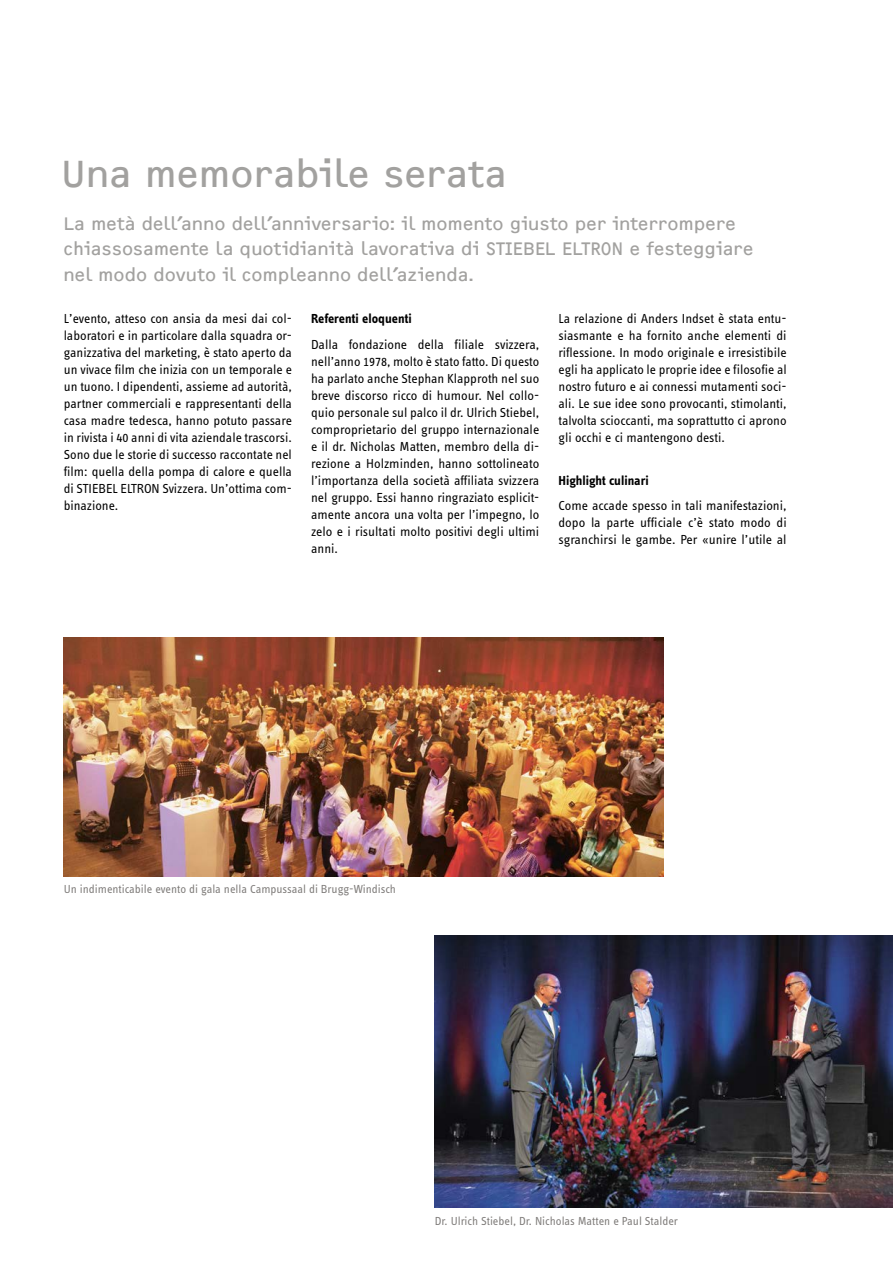
<style>
.page{position:relative;width:893px;height:1263px;background:#fff}
.page>*{position:absolute;margin:0;border:0;box-sizing:border-box;transform-origin:0 0}
.Titel{font:39px "F2 FOCR Bczyk Com";letter-spacing:-.005em;color:#a2a19f}
.Einleitung{font:18.75px/25.5px "F2 FOCR Bczyk Com";letter-spacing:-.005em;color:#a2a19f}
.Grundtext{font:13.5px/17px "STE Info Text";color:#000;text-align:justify}
.Untertitel{font:700 13.5px "STE Info Text";color:#000}
.Bildlegende{font:12px "STE Info Text";color:#7f7c7a}
</style>
<div class="page">
<img style="left:64px;top:638px;width:599px;height:238px">
<img style="left:435px;top:936px;width:458px;height:271px">
<p class="Titel" style="left:61px;top:152px;width:448px">Una memorabile serata</p>
<p class="Einleitung" style="left:64px;top:211px;width:691px">La metà dell’anno dell’anniversario: il momento giusto per interrompere chiassosamente la quotidianità lavorativa di STIEBEL ELTRON e festeggiare nel modo dovuto il compleanno dell’azienda.</p>
<p class="Grundtext" style="left:64px;top:310px;width:230px">L’evento, atteso con ansia da mesi dai col&shy;laboratori e in particolare dalla squadra or&shy;ganizzativa del marketing, è stato aperto da un vivace film che inizia con un temporale e un tuono. I dipendenti, assieme ad autorità, partner commerciali e rappresentanti della casa madre tedesca, hanno potuto passare in rivista i 40 anni di vita aziendale trascorsi.<br>Sono due le storie di successo raccontate nel film: quella della pompa di calore e quella di STIEBEL ELTRON Svizzera. Un’ottima com&shy;binazione.</p>
<p class="Untertitel" style="left:311px;top:311px;width:102px">Referenti eloquenti</p>
<p class="Grundtext" style="left:311px;top:336px;width:230px">Dalla fondazione della filiale svizzera, nell’anno 1978, molto è stato fatto. Di questo ha parlato anche Stephan Klapproth nel suo breve discorso ricco di humour. Nel collo&shy;quio personale sul palco il dr. Ulrich Stiebel, comproprietario del gruppo internazionale e il dr. Nicholas Matten, membro della di&shy;rezione a Holzminden, hanno sottolineato l’importanza della società affiliata svizzera nel gruppo. Essi hanno ringraziato esplicit&shy;amente ancora una volta per l’impegno, lo zelo e i risultati molto positivi degli ultimi anni.</p>
<p class="Grundtext" style="left:558px;top:310px;width:230px">La relazione di Anders Indset è stata entu&shy;siasmante e ha fornito anche elementi di riflessione. In modo originale e irresistibile egli ha applicato le proprie idee e filosofie al nostro futuro e ai connessi mutamenti soci&shy;ali. Le sue idee sono provocanti, stimolanti, talvolta scioccanti, ma soprattutto ci aprono gli occhi e ci mantengono desti.</p>
<p class="Untertitel" style="left:558px;top:472px;width:92px">Highlight culinari</p>
<p class="Grundtext" style="left:558px;top:497px;width:230px">Come accade spesso in tali manifestazioni, dopo la parte ufficiale c’è stato modo di sgranchirsi le gambe. Per «unire l’utile al</p>
<p class="Bildlegende" style="left:64px;top:882px;width:334px">Un indimenticabile evento di gala nella Campussaal di Brugg-Windisch</p>
<p class="Bildlegende" style="left:435px;top:1214px;width:245px">Dr. Ulrich Stiebel, Dr. Nicholas Matten e Paul Stalder</p>
</div>
